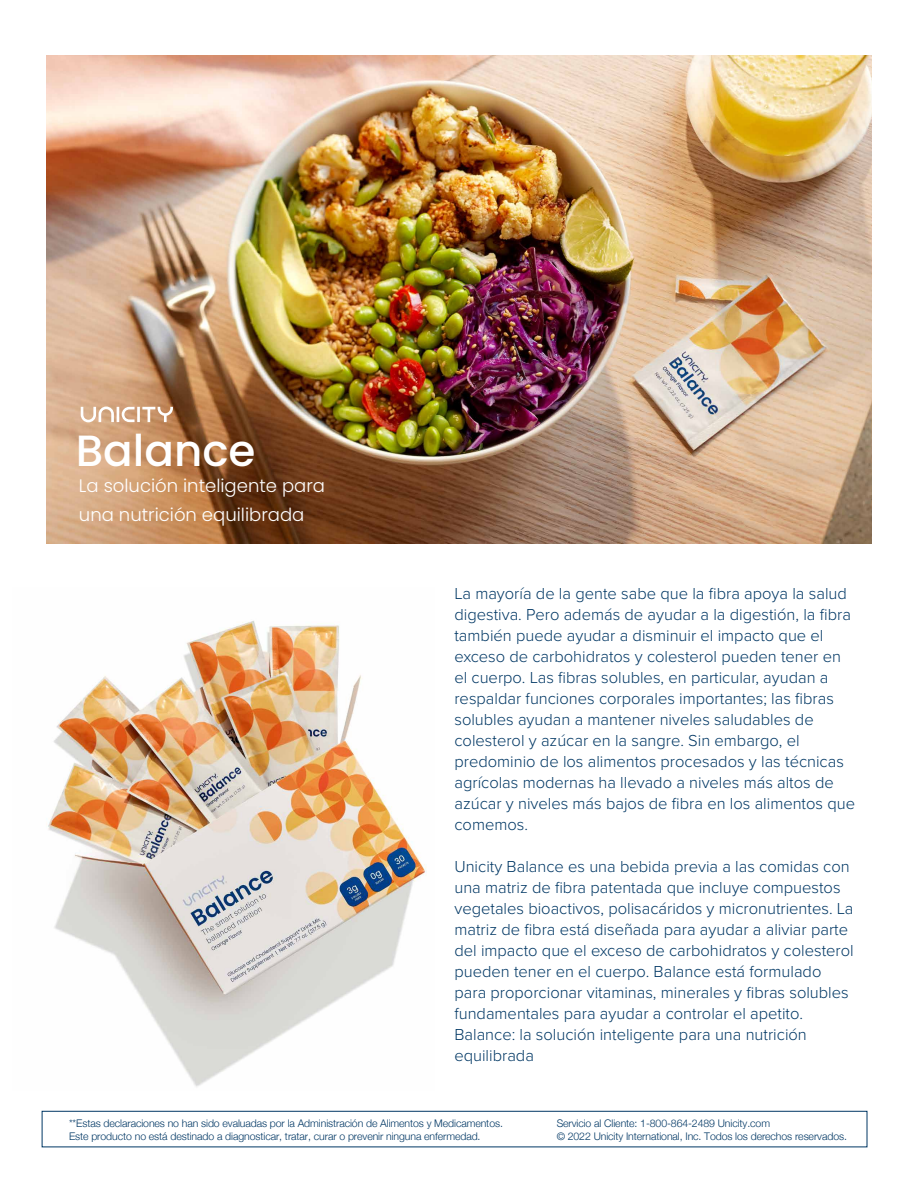
<style>
.page{position:relative;width:918px;height:1188px;background:#fff}
.page>*{position:absolute;margin:0;border:0;box-sizing:border-box;transform-origin:0 0}
.t1{font:500 43.65px "Poppins";color:#fff}
.t2{font:300 18px/28.5px "Poppins";color:#fff}
.t3{font:300 16.5px/21px "Proxima Nova";color:#003764}
.t4{font:300 10.5px/12.6px "Helvetica Neue";letter-spacing:-.01em;color:#003764}
</style>
<div class="page">
<img style="left:47px;top:55px;width:824px;height:488px">
<img style="left:48px;top:621px;width:379px;height:466px">
<svg style="left:81px;top:407px;width:92px;height:15px"></svg>
<div style="left:42px;top:1111px;width:825px;height:36px;border:1px solid #003764"></div>
<h1 class="t1" style="left:76px;top:425px;width:181px">Balance</h1>
<p class="t2" style="left:79px;top:471px;width:248px">La solución inteligente para una nutrición equilibrada</p>
<p class="t3" style="left:454px;top:582px;width:402px">La mayoría de la gente sabe que la fibra apoya la salud digestiva. Pero además de ayudar a la digestión, la fibra también puede ayudar a disminuir el impacto que el exceso de carbohidratos y colesterol pueden tener en el cuerpo. Las fibras solubles, en particular, ayudan a respaldar funciones corporales importantes; las fibras solubles ayudan a mantener niveles saludables de colesterol y azúcar en la sangre. Sin embargo, el predominio de los alimentos procesados y las técnicas agrícolas modernas ha llevado a niveles más altos de azúcar y niveles más bajos de fibra en los alimentos que comemos.</p>
<p class="t3" style="left:454px;top:855px;width:401px">Unicity Balance es una bebida previa a las comidas con una matriz de fibra patentada que incluye compuestos vegetales bioactivos, polisacáridos y micronutrientes. La matriz de fibra está diseñada para ayudar a aliviar parte del impacto que el exceso de carbohidratos y colesterol pueden tener en el cuerpo. Balance está formulado para proporcionar vitaminas, minerales y fibras solubles fundamentales para ayudar a controlar el apetito.<br>Balance: la solución inteligente para una nutrición equilibrada</p>
<p class="t4" style="left:69px;top:1116px;width:435px">**Estas declaraciones no han sido evaluadas por la Administración de Alimentos y Medicamentos.<br>Este producto no está destinado a diagnosticar, tratar, curar o prevenir ninguna enfermedad.</p>
<p class="t4" style="left:557px;top:1116px;width:292px">Servicio al Cliente: 1-800-864-2489 Unicity.com<br>© 2022 Unicity International, Inc. Todos los derechos reservados.</p>
</div>
